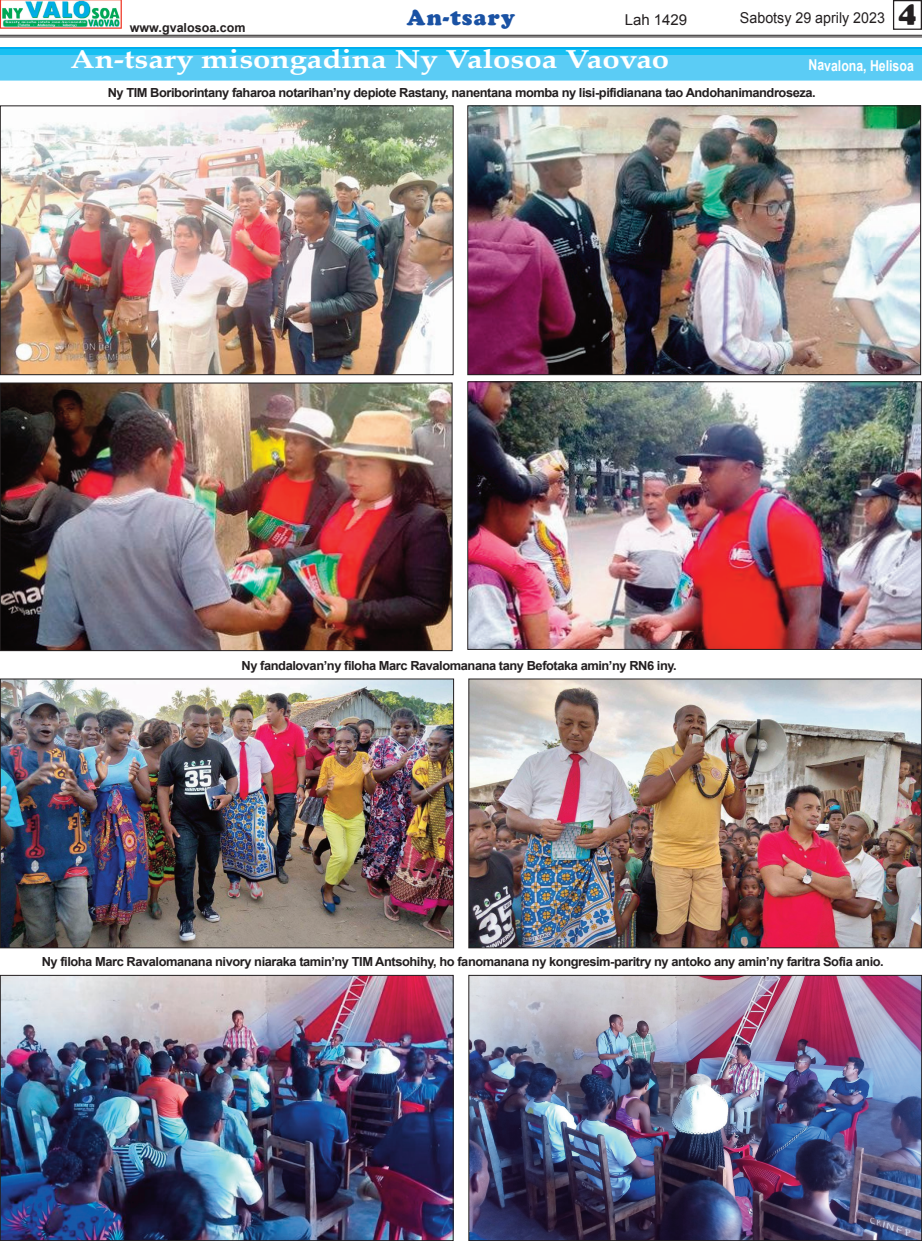
<style>
.page{position:relative;width:922px;height:1241px;background:#fff}
.page>*{position:absolute;margin:0;border:0;box-sizing:border-box;transform-origin:0 0}
.t1{font:700 26px "Palatino Linotype";letter-spacing:-.005em;color:#fff;scale:1.2 1}
.t2{font:900 22.5px "Cooper";letter-spacing:.05em;color:#1a52a4}
.t3{font:15px "Arial";color:#231f20;scale:.95 1}
.t4{font:700 15px "Arial";letter-spacing:-.005em;color:#fff;scale:.82 1}
.t5{font:15px "Arial";color:#231f20}
.t6{font:700 12.5px "Arial";letter-spacing:-.035em;color:#231f20}
.t7{font:700 12.5px "Arial";color:#231f20}
.s1{font-family:"Cooper";font-weight:900;font-size:30px}
</style>
<div class="page">
<hr style="left:0;top:35px;width:921px;height:1px;background:#231f20">
<hr style="left:0;top:37px;width:921px;height:1px;background:#231f20">
<img style="left:0;top:0;width:122px;height:28px">
<div style="left:892px;top:0;width:29px;height:30px;border:1px solid #231f20"></div>
<div style="left:1px;top:47px;width:920px;height:8px;background:#00aeef"></div>
<div style="left:0;top:49px;width:921px;height:32px;background:#5bccf5"></div>
<div style="left:1px;top:49px;width:920px;height:6px;background:#17c0f2"></div>
<img style="left:2px;top:384px;width:448px;height:265px">
<div style="left:0;top:382px;width:452px;height:269px;border:1px solid #231f20"></div>
<img style="left:469px;top:107px;width:449px;height:266px">
<div style="left:467px;top:105px;width:453px;height:270px;border:1px solid #231f20"></div>
<img style="left:469px;top:383px;width:450px;height:264px">
<div style="left:467px;top:381px;width:454px;height:268px;border:1px solid #231f20"></div>
<img style="left:470px;top:680px;width:449px;height:266px">
<div style="left:468px;top:678px;width:453px;height:270px;border:1px solid #231f20"></div>
<img style="left:2px;top:680px;width:450px;height:266px">
<div style="left:0;top:678px;width:454px;height:270px;border:1px solid #231f20"></div>
<img style="left:2px;top:976px;width:449px;height:262px">
<div style="left:0;top:974px;width:453px;height:266px;border:1px solid #231f20"></div>
<img style="left:2px;top:107px;width:449px;height:266px">
<div style="left:0;top:105px;width:453px;height:270px;border:1px solid #231f20"></div>
<img style="left:470px;top:976px;width:449px;height:262px">
<div style="left:468px;top:974px;width:453px;height:266px;border:1px solid #231f20"></div>
<p class="t7" style="left:130px;top:20px;width:117px">www.gvalosoa.com</p>
<h2 class="t2" style="left:407px;top:5px;width:110px">An-tsary</h2>
<p class="t5" style="left:624px;top:11px;width:64px">Lah 1429</p>
<p class="t3" style="left:739px;top:10px;width:187px">Sabotsy 29 aprily 2023 <span class="s1">4</span></p>
<h1 class="t1" style="left:70px;top:49px;width:500px">An-tsary misongadina Ny Valosoa Vaovao</h1>
<p class="t4" style="left:808px;top:57px;width:130px">Navalona, Helisoa</p>
<p class="t6" style="left:108px;top:86px;width:709px">Ny TIM Boriborintany faharoa notarihan’ny depiote Rastany, nanentana momba ny lisi-pifidianana tao Andohanimandroseza.</p>
<p class="t6" style="left:241px;top:658px;width:436px">Ny fandalovan’ny filoha Marc Ravalomanana tany Befotaka amin’ny RN6 iny.</p>
<p class="t6" style="left:42px;top:954px;width:843px">Ny filoha Marc Ravalomanana nivory niaraka tamin’ny TIM Antsohihy, ho fanomanana ny kongresim-paritry ny antoko any amin’ny faritra Sofia anio.</p>
</div>
